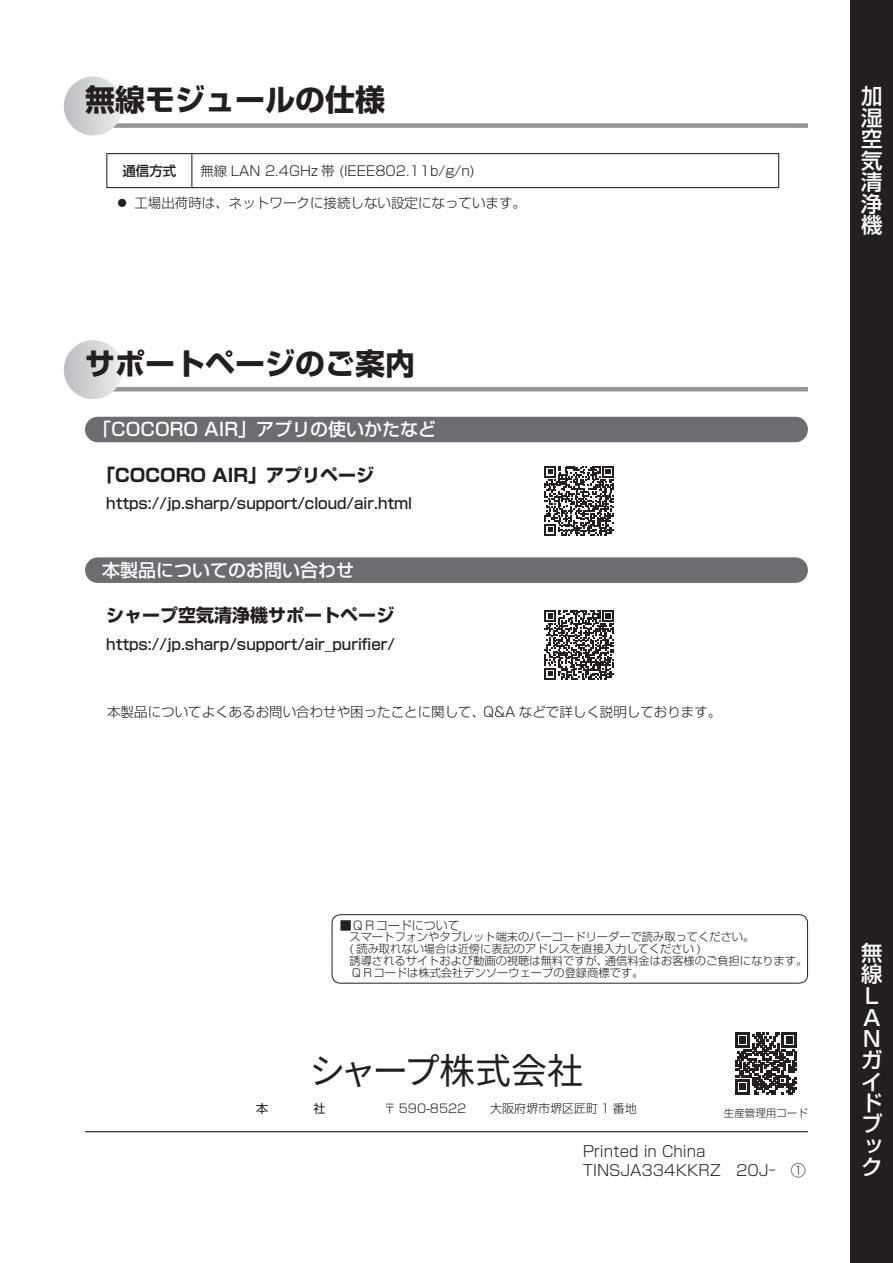
<style>
.page{position:relative;width:893px;height:1263px;background:#fff}
.page>*{position:absolute;margin:0;border:0;box-sizing:border-box;transform-origin:0 0}
.t1{font:36px "Source Han Sans JP";letter-spacing:-.02em;color:#231f20}
.t2{font:700 30px "Shin Go Pro";color:#231f20}
.t3{font:500 21.45px/21.5px "Shin Go Pro";color:#fff}
.t4{font:500 18px "Shin Go Pro";color:#fff}
.t5{font:700 18px "Shin Go Pro";color:#231f20}
.t6{font:500 15px "Shin Go Pro";color:#231f20}
.t7{font:300 15px/19.5px "Shin Go Pro";color:#231f20}
.t8{font:300 13.5px "Shin Go Pro";color:#231f20}
.t9{font:500 13.5px "Shin Go Pro";color:#231f20}
.t10{font:300 12px "Shin Go Pro";color:#231f20}
.t11{font:12px "Shin Go Pro";color:#231f20}
.t12{font:300 11.25px/12px "Shin Go Pro";color:#231f20}
.t13{font:300 10.5px "Shin Go Pro";color:#231f20}
</style>
<div class="page">
<div style="left:850px;top:0;width:43px;height:1263px;background:#231f20"></div>
<hr style="left:85px;top:1131px;width:723px;height:1px;background:#231f20">
<svg style="left:735px;top:1032px;width:62px;height:62px"></svg>
<div style="left:85px;top:123px;width:723px;height:5px;background:#939598"></div>
<hr style="left:85px;top:387px;width:723px;height:4px;background:#939598">
<div style="left:64px;top:77px;width:59px;height:59px;background:linear-gradient(to right,#bcbec0,#ecedee);border-radius:29px"></div>
<div style="left:64px;top:340px;width:59px;height:59px;background:linear-gradient(to right,#bcbdc0,#ecedee);border-radius:29px"></div>
<div style="left:85px;top:417px;width:723px;height:25px;background:#6c6d70"></div>
<svg style="left:85px;top:557px;width:723px;height:26px;background:#6f7073"></svg>
<hr style="left:106px;top:153px;width:86px;height:1px;background:#231f20">
<hr style="left:106px;top:154px;width:1px;height:33px;background:#231f20">
<hr style="left:192px;top:153px;width:587px;height:1px;background:#231f20">
<hr style="left:191px;top:154px;width:1px;height:33px;background:#231f20">
<hr style="left:778px;top:154px;width:1px;height:33px;background:#231f20">
<hr style="left:106px;top:187px;width:86px;height:1px;background:#231f20">
<hr style="left:192px;top:187px;width:587px;height:1px;background:#231f20">
<svg style="left:544px;top:610px;width:70px;height:70px"></svg>
<div style="left:332px;top:914px;width:476px;height:69px;border:1px solid #231f20;border-radius:9px"></div>
<svg style="left:544px;top:466px;width:70px;height:69px"></svg>
<h2 class="t2" style="left:85px;top:76px;width:301px">無線モジュールの仕様</h2>
<p class="t9" style="left:122px;top:160px;width:56px">通信方式</p>
<p class="t8" style="left:200px;top:160px;width:276px">無線 LAN 2.4GHz 帯 (IEEE802.11b/g/n)</p>
<p class="t8" style="left:115px;top:192px;width:412px">◦ 工場出荷時は、ネットワークに接続しない設定になっています。</p>
<h2 class="t2" style="left:85px;top:340px;width:331px">サポートページのご案内</h2>
<h3 class="t4" style="left:93px;top:415px;width:345px">「COCORO AIR」アプリの使いかたなど</h3>
<h3 class="t5" style="left:106px;top:461px;width:269px">｢COCORO AIR」アプリページ</h3>
<h3 class="t6" style="left:106px;top:491px;width:307px">https://jp.sharp/support/cloud/air.html</h3>
<h3 class="t4" style="left:102px;top:555px;width:253px">本製品についてのお問い合わせ</h3>
<h3 class="t5" style="left:106px;top:601px;width:289px">シャープ空気清浄機サポートページ</h3>
<h3 class="t6" style="left:106px;top:632px;width:290px">https://jp.sharp/support/air_purifier/</h3>
<p class="t8" style="left:107px;top:701px;width:616px">本製品についてよくあるお問い合わせや困ったことに関して、Q&amp;A などで詳しく説明しております。</p>
<h3 class="t3" style="left:861px;top:83px;width:23px;text-align:justify">加湿空気清浄機</h3>
<p class="t10" style="left:340px;top:915px;width:121px">■ＱＲコードについて</p>
<p class="t12" style="left:349px;top:929px;width:459px">スマートフォンやタブレット端末のバーコードリーダーで読み取ってください。<br>( 読み取れない場合は近傍に表記のアドレスを直接入力してください )<br>誘導されるサイトおよび動画の視聴は無料ですが、通信料金はお客様のご負担になります。ＱＲコードは株式会社デンソーウェーブの登録商標です。</p>
<h1 class="t1" style="left:309px;top:1050px;width:275px">シャープ株式会社</h1>
<p class="t11" style="left:256px;top:1098px;width:13px">本</p>
<p class="t11" style="left:313px;top:1098px;width:13px">社</p>
<p class="t10" style="left:384px;top:1098px;width:84px">〒 590-8522</p>
<p class="t10" style="left:490px;top:1098px;width:148px">大阪府堺市堺区匠町 1 番地</p>
<p class="t13" style="left:724px;top:1104px;width:85px">生産管理用コード</p>
<h3 class="t7" style="left:583px;top:1139px;width:225px">Printed in China<br>TINSJA334KKRZ　20J-　①</h3>
<h3 class="t3" style="left:861px;top:939px;width:23px">無線<br>Ｌ<br>Ａ<br>Ｎガイドブック</h3>
</div>
